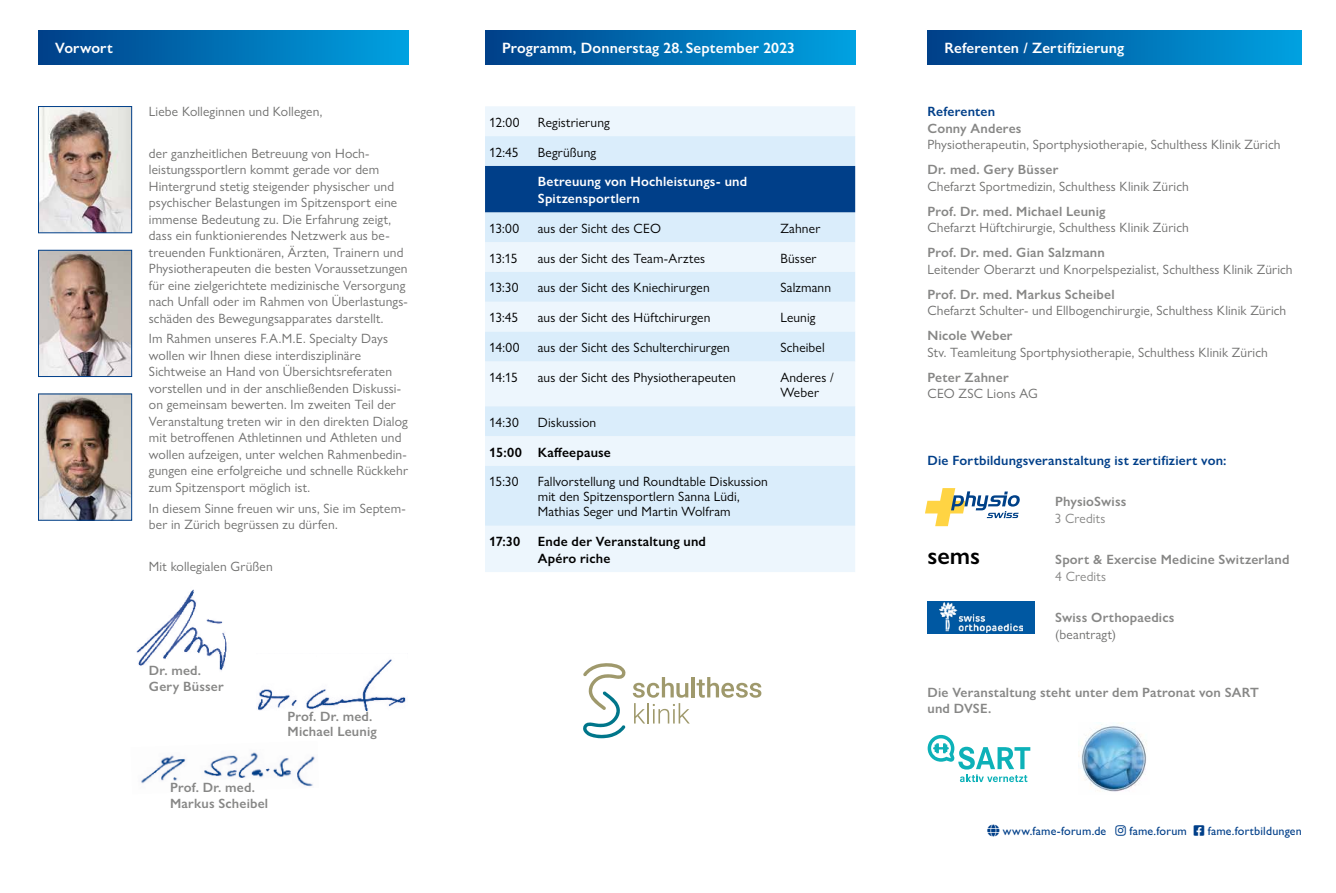
<style>
.page{position:relative;width:1336px;height:893px;background:#fff}
.page>*{position:absolute;margin:0;border:0;box-sizing:border-box;transform-origin:0 0}
.t1{font:600 24px "Gill Sans Nova";color:#000}
.t2{font:600 15px "Gill Sans Nova";letter-spacing:.01em;color:#fff}
.t3{font:13.5px/16.5px "Gill Sans Nova";letter-spacing:.01em;color:#6f6f6e}
.t4{font:13.5px/15px "Gill Sans Nova";letter-spacing:.01em;color:#000}
.t5{font:600 13.5px/15.8px "Gill Sans Nova";letter-spacing:.015em;color:#878786}
.t6{font:600 13.5px "Gill Sans Nova";letter-spacing:.015em;color:#003f89}
.t7{font:600 13.5px/16.5px "Gill Sans Nova";letter-spacing:.015em;color:#000}
.t8{font:600 13.5px/16.5px "Gill Sans Nova";letter-spacing:.015em;color:#fff}
.t9{font:13.5px "Gill Sans Nova";letter-spacing:.01em;color:#878786}
.t10{font:500 12px "Gill Sans Nova";letter-spacing:.015em;color:#003f89}
</style>
<div class="page">
<div style="left:485px;top:31px;width:370px;height:34px;background:linear-gradient(to right,#003f88,#00a2e1)"></div>
<div style="left:927px;top:31px;width:374px;height:34px;background:linear-gradient(to right,#003f88,#00a1e1)"></div>
<div style="left:38px;top:31px;width:370px;height:34px;background:linear-gradient(to right,#003f88,#00a1e1)"></div>
<img style="left:40px;top:396px;width:90px;height:122px">
<div style="left:38px;top:394px;width:94px;height:126px;border:1px solid #003f89"></div>
<img style="left:40px;top:252px;width:90px;height:123px">
<div style="left:38px;top:250px;width:94px;height:127px;border:1px solid #003f89"></div>
<img style="left:40px;top:108px;width:90px;height:123px">
<div style="left:38px;top:106px;width:94px;height:127px;border:1px solid #003f89"></div>
<img style="left:141px;top:752px;width:174px;height:35px">
<img style="left:258px;top:659px;width:148px;height:51px">
<img style="left:136px;top:589px;width:91px;height:82px">
<hr style="left:691px;top:677px;width:3px;height:20px;background:#9f996c">
<svg style="left:696px;top:677px;width:65px;height:21px"></svg>
<svg style="left:632px;top:677px;width:57px;height:46px"></svg>
<svg style="left:583px;top:663px;width:42px;height:75px"></svg>
<img style="left:1078px;top:724px;width:69px;height:68px">
<svg style="left:927px;top:735px;width:103px;height:47px"></svg>
<div style="left:927px;top:601px;width:107px;height:33px;background:#0058a2"></div>
<img style="left:939px;top:602px;width:83px;height:31px">
<svg style="left:925px;top:488px;width:94px;height:38px"></svg>
<div style="left:485px;top:106px;width:370px;height:466px;background:#edf6fd"></div>
<svg style="left:485px;top:136px;width:370px;height:390px;background:#e1f0fb"></svg>
<div style="left:485px;top:166px;width:370px;height:46px;background:#003f89"></div>
<p class="t2" style="left:55px;top:39px;width:59px">Vorwort</p>
<p class="t2" style="left:502px;top:39px;width:294px">Programm, Donnerstag 28. September 2023</p>
<p class="t2" style="left:944px;top:39px;width:181px">Referenten / Zertifizierung</p>
<p class="t3" style="left:149px;top:103px;width:175px">Liebe Kolleginnen und Kollegen,</p>
<p class="t3" style="left:149px;top:145px;width:260px">der ganzheitlichen Betreuung von Hoch&shy;leistungssportlern kommt gerade vor dem Hintergrund stetig steigender physischer und psychischer Belastungen im Spitzensport eine immense Bedeutung zu. Die Erfahrung zeigt, dass ein funktionierendes Netzwerk aus be&shy;treuenden Funktionären, Ärzten, Trainern und Physiotherapeuten die besten Voraussetzungen für eine zielgerichtete medizinische Versorgung nach Unfall oder im Rahmen von Überlastungs&shy;schäden des Bewegungsapparates darstellt.</p>
<p class="t3" style="left:149px;top:330px;width:260px">Im Rahmen unseres F.A.M.E. Specialty Days wollen wir Ihnen diese interdisziplinäre Sichtweise an Hand von Übersichtsreferaten vorstellen und in der anschließenden Diskussi&shy;on gemeinsam bewerten. Im zweiten Teil der Veranstaltung treten wir in den direkten Dialog mit betroffenen Athletinnen und Athleten und wollen aufzeigen, unter welchen Rahmenbedin&shy;gungen eine erfolgreiche und schnelle Rückkehr zum Spitzensport möglich ist.</p>
<p class="t3" style="left:149px;top:500px;width:258px">In diesem Sinne freuen wir uns, Sie im Septem&shy;ber in Zürich begrüssen zu dürfen.</p>
<p class="t3" style="left:149px;top:558px;width:125px">Mit kollegialen Grüßen</p>
<p class="t5" style="left:149px;top:663px;width:76px">Dr. med.<br>Gery Büsser</p>
<p class="t5" style="left:170px;top:780px;width:100px">Prof. Dr. med.<br>Markus Scheibel</p>
<p class="t5" style="left:287px;top:708px;width:91px">Prof. Dr. med.<br>Michael Leunig</p>
<p class="t4" style="left:489px;top:115px;width:32px">12:00</p>
<p class="t4" style="left:537px;top:115px;width:73px">Registrierung</p>
<p class="t4" style="left:489px;top:144px;width:31px">12:45</p>
<p class="t4" style="left:537px;top:144px;width:60px">Begrüßung</p>
<p class="t8" style="left:537px;top:173px;width:211px">Betreuung von Hochleistungs- und<br>Spitzensportlern</p>
<p class="t4" style="left:489px;top:221px;width:31px">13:00</p>
<p class="t4" style="left:537px;top:221px;width:125px">aus der Sicht des CEO</p>
<p class="t4" style="left:780px;top:221px;width:41px">Zahner</p>
<p class="t4" style="left:489px;top:250px;width:30px">13:15</p>
<p class="t4" style="left:537px;top:250px;width:169px">aus der Sicht des Team-Arztes</p>
<p class="t4" style="left:780px;top:250px;width:38px">Büsser</p>
<p class="t4" style="left:489px;top:280px;width:31px">13:30</p>
<p class="t4" style="left:537px;top:280px;width:173px">aus der Sicht des Kniechirurgen</p>
<p class="t4" style="left:780px;top:280px;width:52px">Salzmann</p>
<p class="t4" style="left:489px;top:310px;width:31px">13:45</p>
<p class="t4" style="left:537px;top:310px;width:174px">aus der Sicht des Hüftchirurgen</p>
<p class="t4" style="left:780px;top:310px;width:37px">Leunig</p>
<p class="t4" style="left:489px;top:340px;width:32px">14:00</p>
<p class="t4" style="left:537px;top:340px;width:193px">aus der Sicht des Schulterchirurgen</p>
<p class="t4" style="left:780px;top:340px;width:46px">Scheibel</p>
<p class="t4" style="left:489px;top:370px;width:30px">14:15</p>
<p class="t4" style="left:537px;top:370px;width:199px">aus der Sicht des Physiotherapeuten</p>
<p class="t4" style="left:780px;top:370px;width:55px">Anderes /<br>Weber</p>
<p class="t4" style="left:489px;top:414px;width:31px">14:30</p>
<p class="t4" style="left:537px;top:414px;width:60px">Diskussion</p>
<p class="t7" style="left:489px;top:444px;width:123px">15:00 Kaffeepause</p>
<p class="t4" style="left:489px;top:474px;width:31px">15:30</p>
<p class="t4" style="left:537px;top:474px;width:231px">Fallvorstellung und Roundtable Diskussion mit den Spitzensportlern Sanna Lüdi,<br>Mathias Seger und Martin Wolfram</p>
<p class="t7" style="left:489px;top:533px;width:33px">17:30</p>
<p class="t7" style="left:537px;top:533px;width:170px">Ende der Veranstaltung und<br>Apéro riche</p>
<p class="t6" style="left:927px;top:103px;width:69px">Referenten</p>
<p class="t5" style="left:927px;top:120px;width:95px">Conny Anderes</p>
<p class="t3" style="left:927px;top:136px;width:354px">Physiotherapeutin, Sportphysiotherapie, Schulthess Klinik Zürich</p>
<p class="t5" style="left:927px;top:162px;width:132px">Dr. med. Gery Büsser</p>
<p class="t3" style="left:927px;top:178px;width:263px">Chefarzt Sportmedizin, Schulthess Klinik Zürich</p>
<p class="t5" style="left:927px;top:203px;width:179px">Prof. Dr. med. Michael Leunig</p>
<p class="t3" style="left:927px;top:219px;width:263px">Chefarzt Hüftchirurgie, Schulthess Klinik Zürich</p>
<p class="t5" style="left:927px;top:245px;width:179px">Prof. Dr. med. Gian Salzmann</p>
<p class="t3" style="left:927px;top:261px;width:366px">Leitender Oberarzt und Knorpelspezialist, Schulthess Klinik Zürich</p>
<p class="t5" style="left:927px;top:286px;width:188px">Prof. Dr. med. Markus Scheibel</p>
<p class="t3" style="left:927px;top:302px;width:360px">Chefarzt Schulter- und Ellbogenchirurgie, Schulthess Klinik Zürich</p>
<p class="t5" style="left:927px;top:328px;width:87px">Nicole Weber</p>
<p class="t3" style="left:927px;top:344px;width:342px">Stv. Teamleitung Sportphysiotherapie, Schulthess Klinik Zürich</p>
<p class="t5" style="left:927px;top:369px;width:83px">Peter Zahner</p>
<p class="t3" style="left:927px;top:385px;width:112px">CEO ZSC Lions AG</p>
<p class="t6" style="left:927px;top:452px;width:300px">Die Fortbildungsveranstaltung ist zertifiziert von:</p>
<p class="t5" style="left:1054px;top:494px;width:73px">PhysioSwiss</p>
<p class="t9" style="left:1054px;top:510px;width:52px">3 Credits</p>
<p class="t5" style="left:1054px;top:552px;width:236px">Sport &amp; Exercise Medicine Switzerland</p>
<p class="t9" style="left:1054px;top:568px;width:52px">4 Credits</p>
<p class="t5" style="left:1054px;top:610px;width:121px">Swiss Orthopaedics</p>
<p class="t3" style="left:1054px;top:626px;width:63px">(beantragt)</p>
<h1 class="t1" style="left:927px;top:540px;width:54px">sems</h1>
<p class="t5" style="left:927px;top:684px;width:333px;line-height:16.5px">Die Veranstaltung steht unter dem Patronat von SART und DVSE.</p>
<p class="t10" style="left:1002px;top:824px;width:105px">www.fame-forum.de</p>
<p class="t10" style="left:1129px;top:824px;width:174px">fame.forum □□▲❑◆ fame.fortbildungen</p>
</div>
